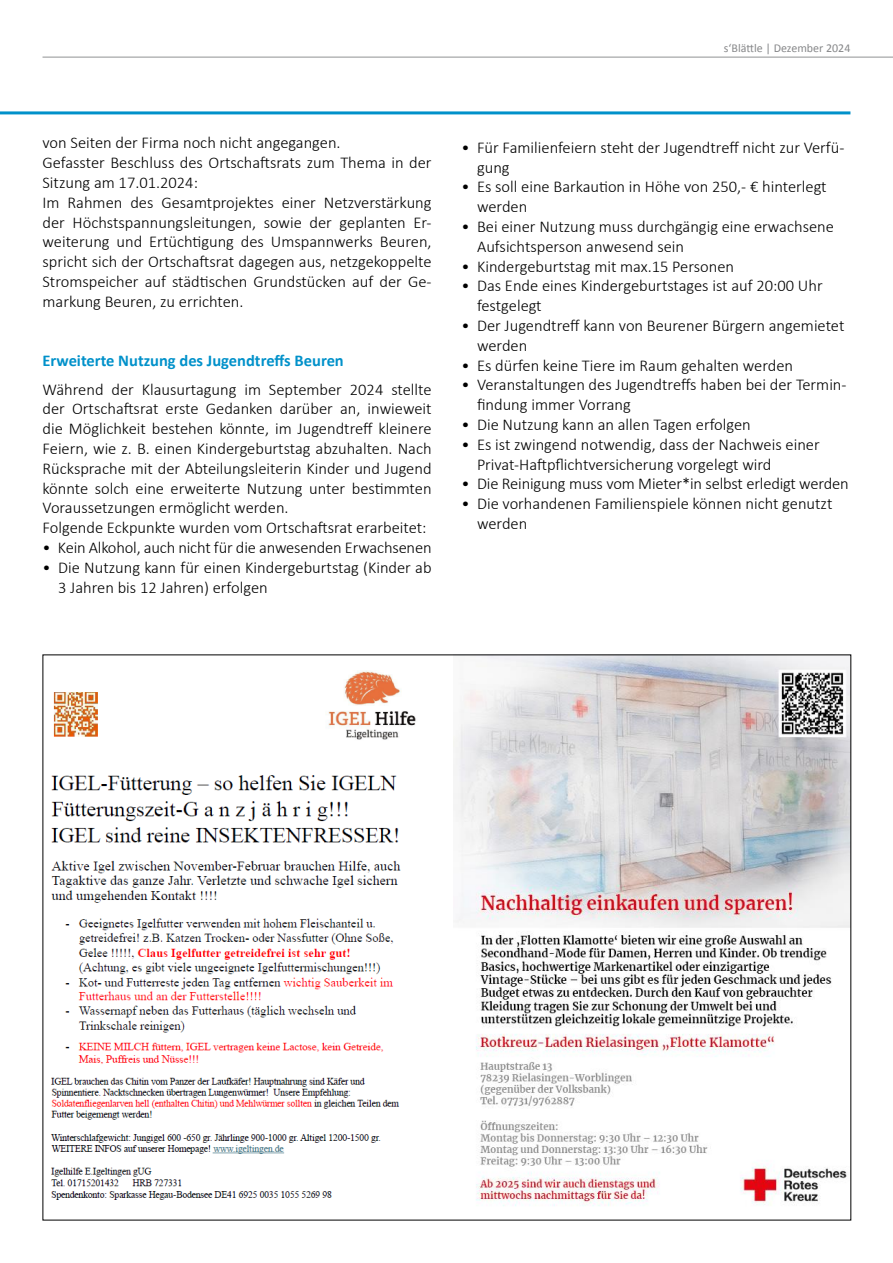
<style>
.page{position:relative;width:893px;height:1263px;background:#fff}
.page>*{position:absolute;margin:0;border:0;box-sizing:border-box;transform-origin:0 0}
.t1{font:300 16.5px/19.8px "Calibri";color:#000}
.t2{font:700 16.5px "Calibri";color:#0091ca}
.t3{font:12px "Calibri";color:#87888a}
</style>
<div class="page">
<hr style="left:43px;top:57px;width:850px;height:1px;background:#9c9e9f">
<hr style="left:0;top:111px;width:850px;height:3px;background:#0091ca">
<img style="left:50px;top:671px;width:366px;height:529px">
<img style="left:453px;top:656px;width:396px;height:550px">
<p class="t3" style="left:724px;top:39px;width:128px">s‘Blättle | Dezember 2024</p>
<p class="t1" style="left:43px;top:133px;width:391px">von Seiten der Firma noch nicht angegangen.<br>Gefasster Beschluss des Ortschaftsrats zum Thema in der Sitzung am 17.01.2024:<br>Im Rahmen des Gesamtprojektes einer Netzverstärkung der Höchstspannungsleitungen, sowie der geplanten Er&shy;weiterung und Ertüchtigung des Umspannwerks Beuren, spricht sich der Ortschaftsrat dagegen aus, netzgekoppelte Stromspeicher auf städtischen Grundstücken auf der Ge&shy;markung Beuren, zu errichten.</p>
<p class="t2" style="left:43px;top:349px;width:303px">Erweiterte Nutzung des Jugendtreffs Beuren</p>
<p class="t1" style="left:43px;top:379px;width:391px">Während der Klausurtagung im September 2024 stellte der Ortschaftsrat erste Gedanken darüber an, inwieweit die Möglichkeit bestehen könnte, im Jugendtreff kleinere Feiern, wie z. B. einen Kindergeburtstag abzuhalten. Nach Rücksprache mit der Abteilungsleiterin Kinder und Jugend könnte solch eine erweiterte Nutzung unter bestimmten Voraussetzungen ermöglicht werden.<br>Folgende Eckpunkte wurden vom Ortschaftsrat erarbeitet:</p>
<p class="t1" style="left:43px;top:537px;width:391px">• Kein Alkohol, auch nicht für die anwesenden Erwachsenen</p>
<p class="t1" style="left:58px;top:557px;width:375px;text-indent:-16px">• Die Nutzung kann für einen Kindergeburtstag (Kinder ab<br>3 Jahren bis 12 Jahren) erfolgen</p>
<p class="t1" style="left:477px;top:137px;width:369px;text-indent:-16px">• Für Familienfeiern steht der Jugendtreff nicht zur Verfü&shy;gung</p>
<p class="t1" style="left:477px;top:177px;width:351px;text-indent:-16px">• Es soll eine Barkaution in Höhe von 250,- € hinterlegt werden</p>
<p class="t1" style="left:477px;top:216px;width:358px;text-indent:-16px">• Bei einer Nutzung muss durchgängig eine erwachsene<br>Aufsichtsperson anwesend sein</p>
<p class="t1" style="left:461px;top:256px;width:274px">• Kindergeburtstag mit max.15 Personen</p>
<p class="t1" style="left:477px;top:276px;width:347px;text-indent:-16px">• Das Ende eines Kindergeburtstages ist auf 20:00 Uhr festgelegt</p>
<p class="t1" style="left:477px;top:315px;width:369px;text-indent:-16px">• Der Jugendtreff kann von Beurener Bürgern angemietet werden</p>
<p class="t1" style="left:461px;top:355px;width:333px">• Es dürfen keine Tiere im Raum gehalten werden</p>
<p class="t1" style="left:477px;top:375px;width:371px;text-indent:-16px">• Veranstaltungen des Jugendtreffs haben bei der Termin&shy;findung immer Vorrang</p>
<p class="t1" style="left:461px;top:414px;width:291px">• Die Nutzung kann an allen Tagen erfolgen</p>
<p class="t1" style="left:477px;top:434px;width:344px;text-indent:-16px">• Es ist zwingend notwendig, dass der Nachweis einer<br>Privat-Haftpflichtversicherung vorgelegt wird</p>
<p class="t1" style="left:461px;top:474px;width:389px">• Die Reinigung muss vom Mieter*in selbst erledigt werden</p>
<p class="t1" style="left:477px;top:494px;width:357px;text-indent:-16px">• Die vorhandenen Familienspiele können nicht genutzt werden</p>
</div>
